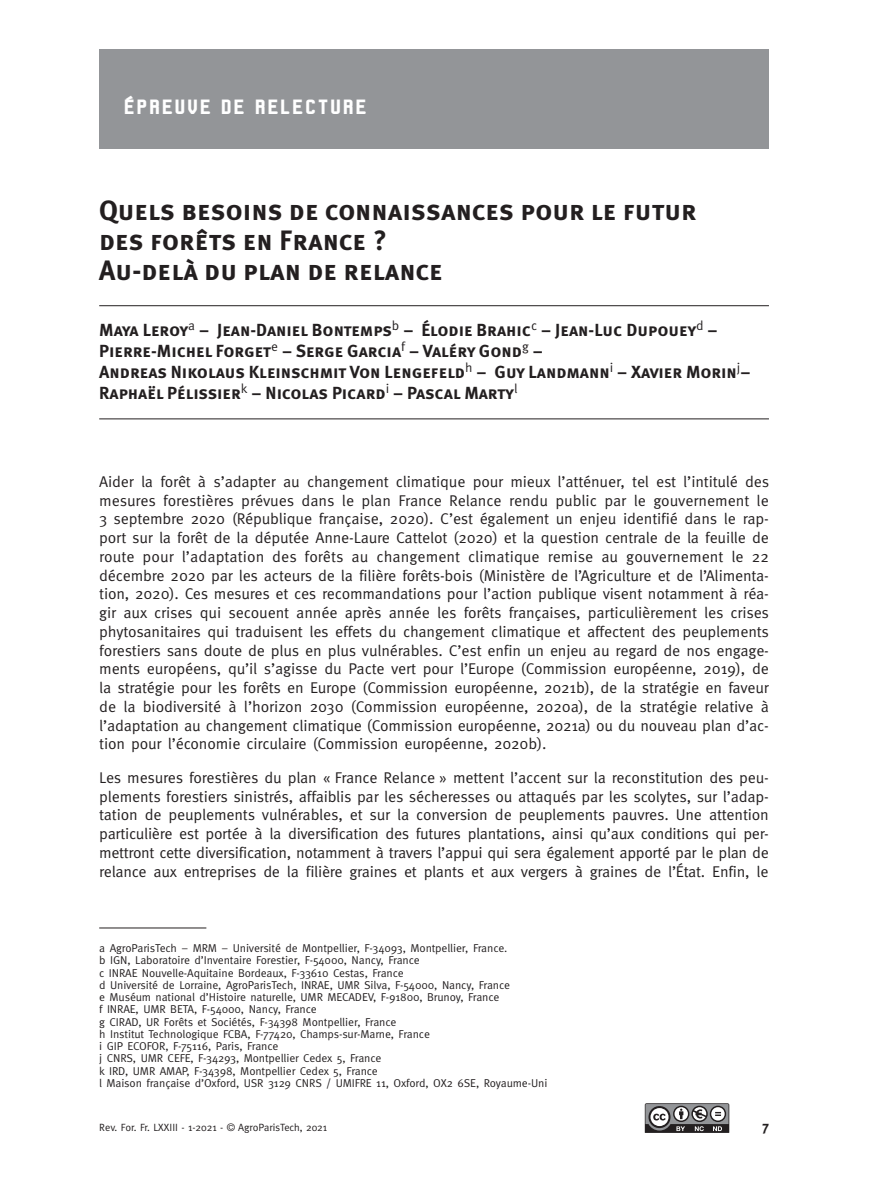
<style>
.page{position:relative;width:893px;height:1191px;background:#fff}
.page>*{position:absolute;margin:0;border:0;box-sizing:border-box;transform-origin:0 0}
.T1{font:28px/29.8px "Meta Plus Bold Caps";color:#231f20}
.titre_bandeau{font:21px "Linotype Kaliber Black Black 2";letter-spacing:.1em;color:#fff}
.auteur{font:700 17.5px/21px "Meta Pro";color:#231f20}
.texte{font:15.58px/18.7px "Meta Pro Norm";letter-spacing:-.02em;color:#231f20;text-align:justify}
.t1{font:700 14px "Meta Plus";color:#231f20}
.note_de_bas_de_page{font:11.38px "Meta Pro Norm";letter-spacing:-.01em;color:#231f20}
.t2{font:10.5px "Meta Normal Regular 2";color:#231f20}
</style>
<div class="page">
<svg style="left:645px;top:1103px;width:84px;height:29px"></svg>
<div style="left:99px;top:50px;width:670px;height:99px;background:#939598"></div>
<hr style="left:99px;top:305px;width:670px;height:1px;background:#231f20">
<hr style="left:99px;top:418px;width:670px;height:1px;background:#231f20">
<hr style="left:99px;top:927px;width:107px;height:1px;background:#231f20">
<p class="titre_bandeau" style="left:124px;top:95px;width:244px">ÉPREUVE DE RELECTURE</p>
<p class="T1" style="left:99px;top:196px;width:599px">Quels besoins de connaissances pour le futur des forêts en France ?<br>Au-delà du plan de relance</p>
<p class="auteur" style="left:99px;top:318px;width:653px">Maya Leroy<sup>a</sup> – Jean-Daniel Bontemps<sup>b</sup> – Élodie Brahic<sup>c</sup> – Jean-Luc Dupouey<sup>d</sup> – Pierre-Michel Forget<sup>e</sup> – Serge Garcia<sup>f</sup> – Valéry Gond<sup>g</sup> –<br>Andreas Nikolaus Kleinschmit Von Lengefeld<sup>h</sup> – Guy Landmann<sup>i</sup> – Xavier Morin<sup>j</sup>– Raphaël Pélissier<sup>k</sup> – Nicolas Picard<sup>i</sup> – Pascal Marty<sup>l</sup></p>
<p class="texte" style="left:99px;top:471px;width:671px">Aider la forêt à s’adapter au changement climatique pour mieux l’atténuer, tel est l’intitulé des mesures forestières prévues dans le plan France Relance rendu public par le gouvernement le 3 septembre 2020 (République française, 2020). C’est également un enjeu identifié dans le rap&shy;port sur la forêt de la députée Anne-Laure Cattelot (2020) et la question centrale de la feuille de route pour l’adaptation des forêts au changement climatique remise au gouvernement le 22 décembre 2020 par les acteurs de la filière forêts-bois (Ministère de l’Agriculture et de l’Alimenta&shy;tion, 2020). Ces mesures et ces recommandations pour l’action publique visent notamment à réa&shy;gir aux crises qui secouent année après année les forêts françaises, particulièrement les crises phytosanitaires qui traduisent les effets du changement climatique et affectent des peuplements forestiers sans doute de plus en plus vulnérables. C’est enfin un enjeu au regard de nos engage&shy;ments européens, qu’il s’agisse du Pacte vert pour l’Europe (Commission européenne, 2019), de la stratégie pour les forêts en Europe (Commission européenne, 2021b), de la stratégie en faveur de la biodiversité à l’horizon 2030 (Commission européenne, 2020a), de la stratégie relative à l’adaptation au changement climatique (Commission européenne, 2021a) ou du nouveau plan d’ac&shy;tion pour l’économie circulaire (Commission européenne, 2020b).</p>
<p class="texte" style="left:99px;top:767px;width:671px">Les mesures forestières du plan « France Relance » mettent l’accent sur la reconstitution des peu&shy;plements forestiers sinistrés, affaiblis par les sécheresses ou attaqués par les scolytes, sur l’adap&shy;tation de peuplements vulnérables, et sur la conversion de peuplements pauvres. Une attention particulière est portée à la diversification des futures plantations, ainsi qu’aux conditions qui per&shy;mettront cette diversification, notamment à travers l’appui qui sera également apporté par le plan de relance aux entreprises de la filière graines et plants et aux vergers à graines de l’État. Enfin, le</p>
<p class="note_de_bas_de_page" style="left:99px;top:939px;width:410px">a AgroParisTech – MRM – Université de Montpellier, F-34093, Montpellier, France.</p>
<p class="note_de_bas_de_page" style="left:99px;top:952px;width:322px">b IGN, Laboratoire d’Inventaire Forestier, F-54000, Nancy, France</p>
<p class="note_de_bas_de_page" style="left:99px;top:964px;width:306px">c INRAE Nouvelle-Aquitaine Bordeaux, F-33610 Cestas, France</p>
<p class="note_de_bas_de_page" style="left:99px;top:976px;width:412px">d Université de Lorraine, AgroParisTech, INRAE, UMR Silva, F-54000, Nancy, France</p>
<p class="note_de_bas_de_page" style="left:99px;top:988px;width:402px">e Muséum national d’Histoire naturelle, UMR MECADEV, F-91800, Brunoy, France</p>
<p class="note_de_bas_de_page" style="left:99px;top:1000px;width:219px">f INRAE, UMR BETA, F-54000, Nancy, France</p>
<p class="note_de_bas_de_page" style="left:99px;top:1013px;width:299px">g CIRAD, UR Forêts et Sociétés, F-34398 Montpellier, France</p>
<p class="note_de_bas_de_page" style="left:99px;top:1025px;width:332px">h Institut Technologique FCBA, F-77420, Champs-sur-Marne, France</p>
<p class="note_de_bas_de_page" style="left:99px;top:1037px;width:181px">i GIP ECOFOR, F-75116, Paris, France</p>
<p class="note_de_bas_de_page" style="left:99px;top:1049px;width:284px">j CNRS, UMR CEFE, F-34293, Montpellier Cedex 5, France</p>
<p class="note_de_bas_de_page" style="left:99px;top:1062px;width:280px">k IRD, UMR AMAP, F-34398, Montpellier Cedex 5, France</p>
<p class="note_de_bas_de_page" style="left:99px;top:1074px;width:450px">l Maison française d’Oxford, USR 3129 CNRS / UMIFRE 11, Oxford, OX2 6SE, Royaume-Uni</p>
<p class="t2" style="left:99px;top:1121px;width:229px">Rev. For. Fr. LXXIII - 1-2021 - © AgroParisTech, 2021</p>
<p class="t1" style="left:762px;top:1118px;width:8px">7</p>
</div>
